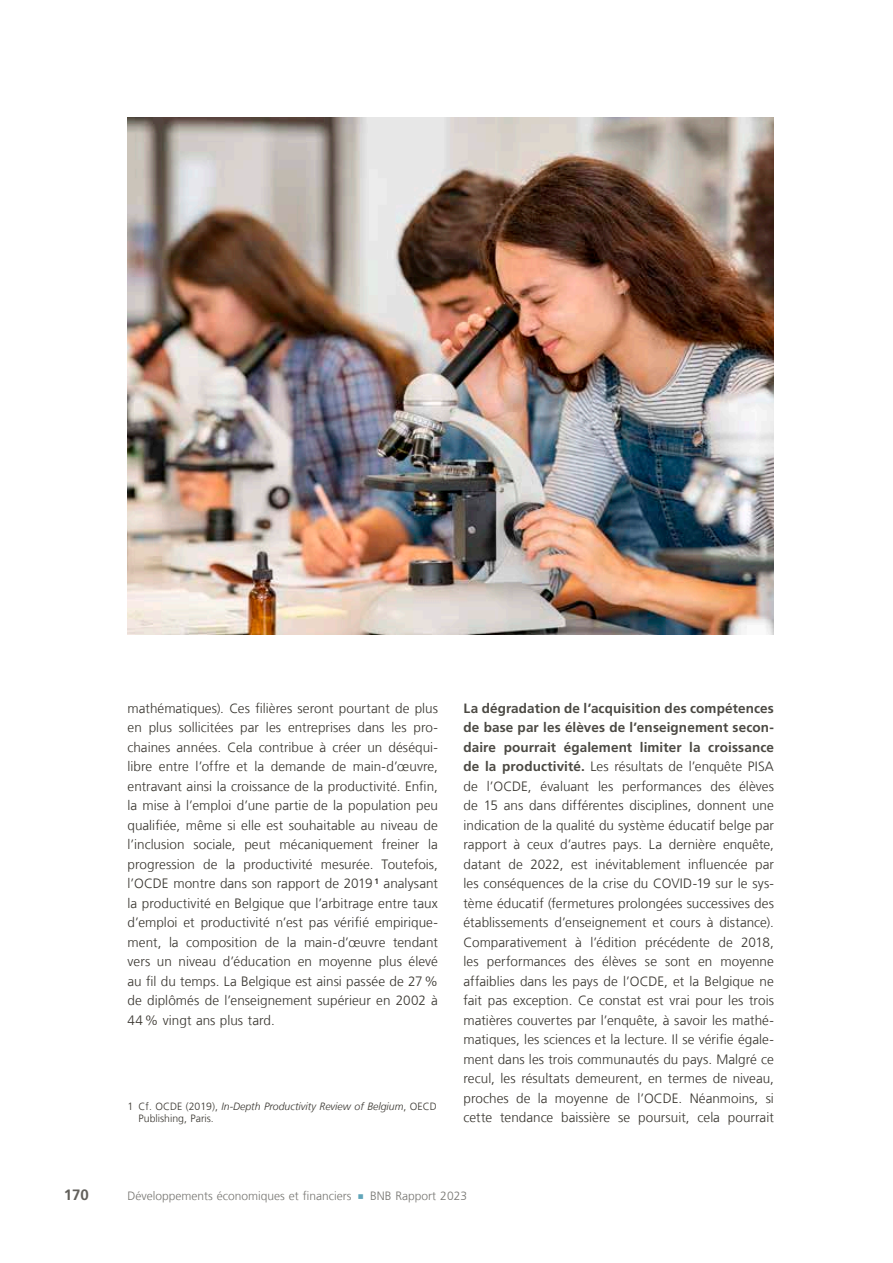
<style>
.page{position:relative;width:893px;height:1263px;background:#fff}
.page>*{position:absolute;margin:0;border:0;box-sizing:border-box;transform-origin:0 0}
.t1{font:700 15px "Frutiger LT Com";color:#62605b}
.Text{font:300 13.5px/19.5px "Frutiger LT Com";color:#38352f;text-align:justify}
.t2{font:300 12px "Frutiger LT Com";color:#777672}
.Footnotes__num_auto{font:300 10.5px/12px "Frutiger LT Com";color:#38352f}
.s1{font-style:italic}
.s2{font-weight:700;color:#4b4943}
.s3{color:#60a5b9}
</style>
<div class="page">
<img style="left:128px;top:117px;width:646px;height:517px">
<p class="Text" style="left:128px;top:698px;width:312px">mathématiques). Ces filières seront pourtant de plus en plus sollicitées par les entreprises dans les pro&shy;chaines années. Cela contribue à créer un déséqui&shy;libre entre l’offre et la demande de main-d’œuvre, entravant ainsi la croissance de la productivité. Enfin, la mise à l’emploi d’une partie de la population peu qualifiée, même si elle est souhaitable au niveau de l’inclusion sociale, peut mécaniquement freiner la progression de la productivité mesurée. Toutefois, l’OCDE montre dans son rapport de 2019 <sup>1</sup> analysant la productivité en Belgique que l’arbitrage entre taux d’emploi et productivité n’est pas vérifié empirique&shy;ment, la composition de la main-d’œuvre tendant vers un niveau d’éducation en moyenne plus élevé au fil du temps. La Belgique est ainsi passée de 27% de diplômés de l’enseignement supérieur en 2002 à 44% vingt ans plus tard.</p>
<p class="Footnotes__num_auto" style="left:139px;top:1100px;width:300px;text-indent:-11px">1 Cf. OCDE (2019), <span class="s1">In-Depth Productivity Review of Belgium</span>, OECD<br>Publishing, Paris.</p>
<p class="Text" style="left:463px;top:698px;width:312px"><span class="s2">La dégradation de l’acquisition des compétences de base par les élèves de l’enseignement secon&shy;daire pourrait également limiter la croissance de la productivité.</span> Les résultats de l’enquête PISA de l’OCDE, évaluant les performances des élèves de 15 ans dans différentes disciplines, donnent une indication de la qualité du système éducatif belge par rapport à ceux d’autres pays. La dernière enquête, datant de 2022, est inévitablement influencée par les conséquences de la crise du COVID-19 sur le sys&shy;tème éducatif (fermetures prolongées successives des établissements d’enseignement et cours à distance).<br>Comparativement à l’édition précédente de 2018, les performances des élèves se sont en moyenne affaiblies dans les pays de l’OCDE, et la Belgique ne fait pas exception. Ce constat est vrai pour les trois matières couvertes par l’enquête, à savoir les mathé&shy;matiques, les sciences et la lecture. Il se vérifie égale&shy;ment dans les trois communautés du pays. Malgré ce recul, les résultats demeurent, en termes de niveau, proches de la moyenne de l’OCDE. Néanmoins, si cette tendance baissière se poursuit, cela pourrait</p>
<p class="t1" style="left:64px;top:1186px;width:27px">170</p>
<p class="t2" style="left:128px;top:1188px;width:341px">Développements économiques et financiers <span class="s3">○</span> BNB Rapport 2023</p>
</div>
